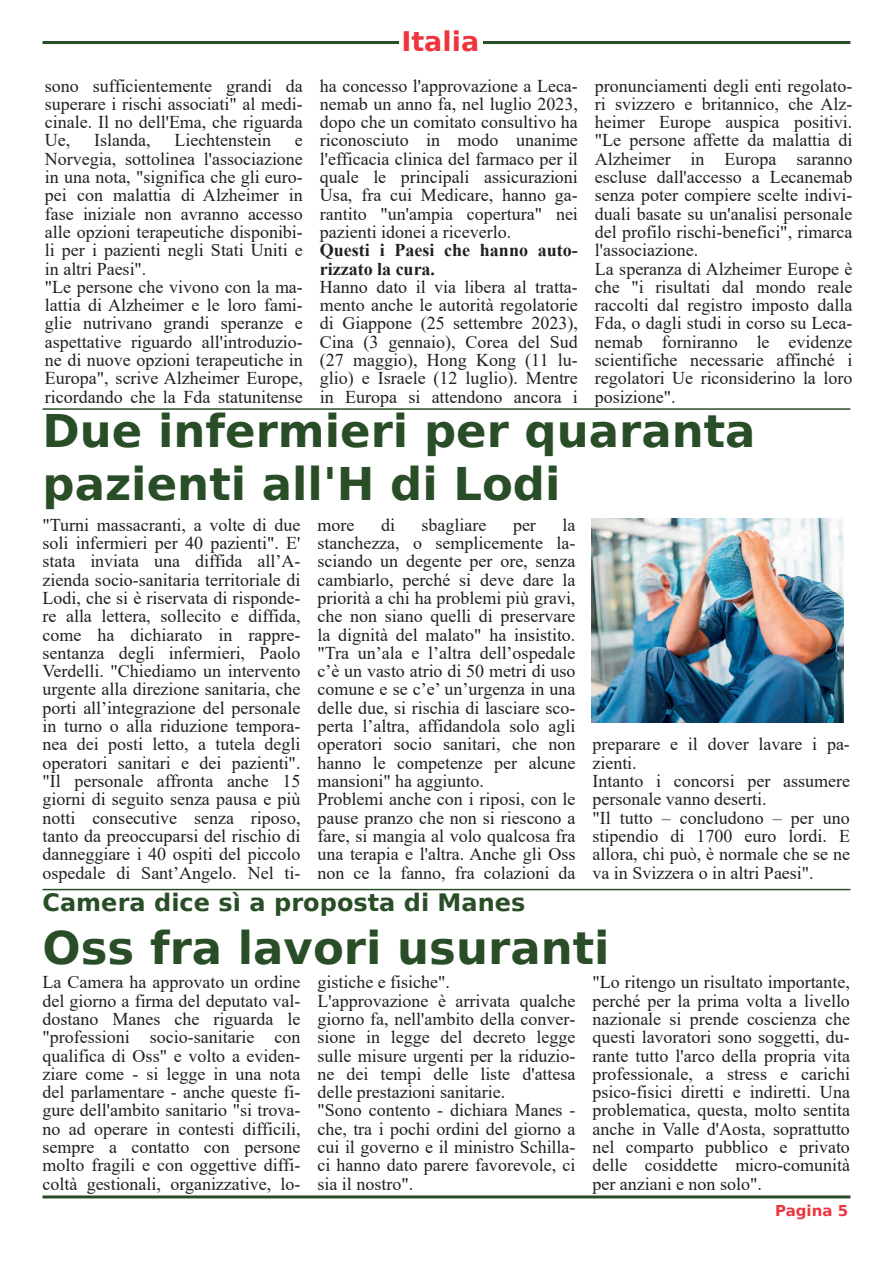
<style>
.page{position:relative;width:893px;height:1263px;background:#fff}
.page>*{position:absolute;margin:0;border:0;box-sizing:border-box;transform-origin:0 0}
.t1{font:700 45px/52.3px "Bitstream Vera Sans";color:#294e27}
.t2{font:700 27px "Bitstream Vera Sans";color:#ee353e}
.t3{font:700 24px "Bitstream Vera Sans";color:#294e27}
.t4{font:18px/18.3px "Times New Roman";color:#231f20;text-align:justify}
.t5{font:700 18px/18.3px "Times New Roman";color:#231f20}
.t6{font:700 15px "Bitstream Vera Sans";color:#ee353e}
</style>
<div class="page">
<hr style="left:43px;top:1195px;width:807px;height:3px;background:#294e27">
<hr style="left:43px;top:41px;width:807px;height:3px;background:#294e27">
<div style="left:400px;top:30px;width:83px;height:30px;background:#fff"></div>
<hr style="left:43px;top:408px;width:807px;height:2px;background:#294e27">
<hr style="left:43px;top:889px;width:807px;height:1px;background:#294e27">
<img style="left:592px;top:519px;width:252px;height:203px">
<h2 class="t2" style="left:401px;top:26px;width:79px">Italia</h2>
<p class="t4" style="left:595px;top:76px;width:259px;text-align:left">pronunciamenti degli enti regolato‐ ri svizzero e britannico, che Alz‐ heimer Europe auspica positivi. "Le persone affette da malattia di<br>Alzheimer in Europa saranno escluse dall'accesso a Lecanemab senza poter compiere scelte indivi‐ duali basate su un'analisi personale del profilo rischi-benefici", rimarca l'associazione.<br>La speranza di Alzheimer Europe è che "i risultati dal mondo reale raccolti dal registro imposto dalla<br>Fda, o dagli studi in corso su Leca‐ nemab forniranno le evidenze scientifiche necessarie affinché i regolatori Ue riconsiderino la loro posizione".</p>
<h1 class="t1" style="left:43px;top:405px;width:714px">Due infermieri per quaranta pazienti all'H di Lodi</h1>
<p class="t4" style="left:43px;top:515px;width:259px">"Turni massacranti, a volte di due soli infermieri per 40 pazienti". E' stata inviata una diffida all’A‐ zienda socio-sanitaria territoriale di Lodi, che si è riservata di risponde‐ re alla lettera, sollecito e diffida, come ha dichiarato in rappre‐ sentanza degli infermieri, Paolo Verdelli. "Chiediamo un intervento urgente alla direzione sanitaria, che porti all’integrazione del personale in turno o alla riduzione tempora‐ nea dei posti letto, a tutela degli operatori sanitari e dei pazienti". "Il personale affronta anche 15 giorni di seguito senza pausa e più notti consecutive senza riposo, tanto da preoccuparsi del rischio di danneggiare i 40 ospiti del piccolo ospedale di Sant’Angelo. Nel ti‐</p>
<p class="t4" style="left:317px;top:515px;width:38px">more</p>
<p class="t4" style="left:381px;top:515px;width:15px">di</p>
<p class="t4" style="left:422px;top:515px;width:66px">sbagliare</p>
<p class="t4" style="left:513px;top:515px;width:24px">per</p>
<p class="t4" style="left:45px;top:76px;width:259px">sono sufficientemente grandi da superare i rischi associati" al medi‐ cinale. Il no dell'Ema, che riguarda Ue,</p>
<p class="t4" style="left:320px;top:76px;width:259px">ha concesso l'approvazione a Leca‐ nemab un anno fa, nel luglio 2023, dopo che un comitato consultivo ha riconosciuto in modo unanime l'efficacia clinica del farmaco per il quale le principali assicurazioni Usa, fra cui Medicare, hanno ga‐ rantito "un'ampia copertura" nei pazienti idonei a riceverlo.</p>
<p class="t5" style="left:320px;top:241px;width:259px">Questi i Paesi che hanno auto‐ rizzato la cura.</p>
<p class="t4" style="left:320px;top:278px;width:259px">Hanno dato il via libera al tratta‐ mento anche le autorità regolatorie di Giappone (25 settembre 2023), Cina (3 gennaio), Corea del Sud (27 maggio), Hong Kong (11 lu‐ glio) e Israele (12 luglio). Mentre in Europa si attendono ancora i</p>
<p class="t4" style="left:94px;top:131px;width:58px">Islanda,</p>
<p class="t4" style="left:175px;top:131px;width:98px">Liechtenstein</p>
<p class="t4" style="left:45px;top:131px;width:259px;text-align:left;text-indent:250px">e<br>Norvegia, sottolinea l'associazione in una nota, "significa che gli euro‐ pei con malattia di Alzheimer in fase iniziale non avranno accesso alle opzioni terapeutiche disponibi‐ li per i pazienti negli Stati Uniti e in altri Paesi".<br>"Le persone che vivono con la ma‐ lattia di Alzheimer e le loro fami‐ glie nutrivano grandi speranze e aspettative riguardo all'introduzio‐ ne di nuove opzioni terapeutiche in<br>Europa", scrive Alzheimer Europe, ricordando che la Fda statunitense</p>
<p class="t4" style="left:317px;top:515px;width:259px;text-align:left;text-indent:245px">la stanchezza, o semplicemente la‐ sciando un degente per ore, senza cambiarlo, perché si deve dare la priorità a chi ha problemi più gravi, che non siano quelli di preservare la dignità del malato" ha insistito. "Tra un’ala e l’altra dell’ospedale c’è un vasto atrio di 50 metri di uso comune e se c’e’ un’urgenza in una delle due, si rischia di lasciare sco‐ perta l’altra, affidandola solo agli operatori socio sanitari, che non hanno le competenze per alcune mansioni" ha aggiunto.<br>Problemi anche con i riposi, con le pause pranzo che non si riescono a fare, si mangia al volo qualcosa fra una terapia e l'altra. Anche gli Oss non ce la fanno, fra colazioni da</p>
<p class="t4" style="left:592px;top:735px;width:259px;text-align:left">preparare e il dover lavare i pa‐ zienti.<br>Intanto i concorsi per assumere personale vanno deserti.<br>"Il tutto – concludono – per uno stipendio di 1700 euro lordi. E allora, chi può, è normale che se ne va in Svizzera o in altri Paesi".</p>
<h3 class="t3" style="left:43px;top:889px;width:484px">Camera dice sì a proposta di Manes</h3>
<h1 class="t1" style="left:43px;top:922px;width:569px">Oss fra lavori usuranti</h1>
<p class="t4" style="left:43px;top:973px;width:259px">La Camera ha approvato un ordine del giorno a firma del deputato val‐ dostano Manes che riguarda le "professioni socio-sanitarie con qualifica di Oss" e volto a eviden‐ ziare come - si legge in una nota del parlamentare - anche queste fi‐ gure dell'ambito sanitario "si trova‐ no ad operare in contesti difficili, sempre a contatto con persone molto fragili e con oggettive diffi‐ coltà gestionali, organizzative, lo‐</p>
<p class="t4" style="left:317px;top:973px;width:259px;text-align:left">gistiche e fisiche".<br>L'approvazione è arrivata qualche giorno fa, nell'ambito della conver‐ sione in legge del decreto legge sulle misure urgenti per la riduzio‐ ne dei tempi delle liste d'attesa delle prestazioni sanitarie.<br>"Sono contento - dichiara Manes - che, tra i pochi ordini del giorno a cui il governo e il ministro Schilla‐ ci hanno dato parere favorevole, ci sia il nostro".</p>
<p class="t4" style="left:592px;top:973px;width:259px">"Lo ritengo un risultato importante, perché per la prima volta a livello nazionale si prende coscienza che questi lavoratori sono soggetti, du‐ rante tutto l'arco della propria vita professionale, a stress e carichi psico-fisici diretti e indiretti. Una problematica, questa, molto sentita anche in Valle d'Aosta, soprattutto nel comparto pubblico e privato delle cosiddette micro-comunità per anziani e non solo".</p>
<p class="t6" style="left:775px;top:1202px;width:74px">Pagina 5</p>
</div>
